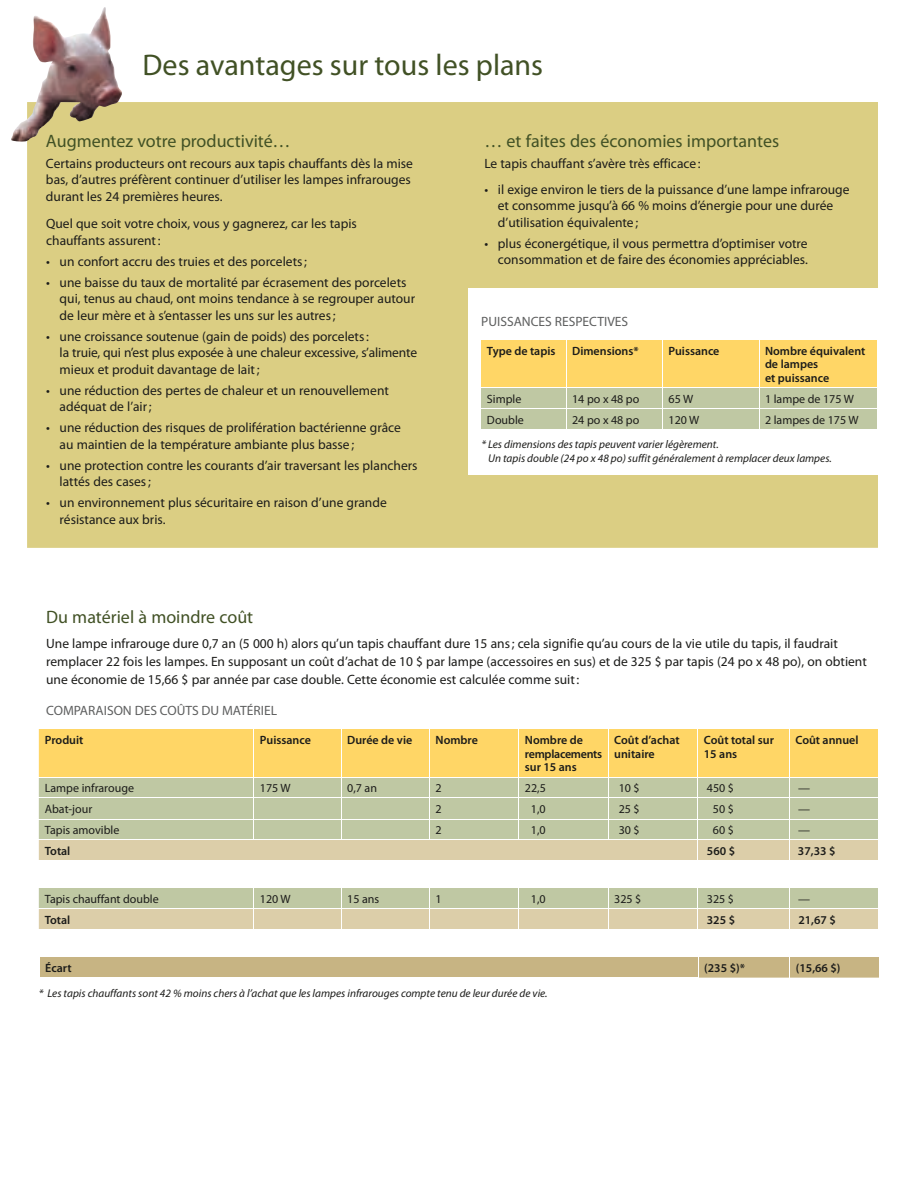
<style>
.page{position:relative;width:905px;height:1188px;background:#fff}
.page>*{position:absolute;margin:0;border:0;box-sizing:border-box;transform-origin:0 0}
.t1{font:30px "Myriad Pro";color:#415125}
.t2{font:18px "Myriad Pro";color:#415125}
.t3{font:13.5px/16.5px "Myriad Pro";color:#1c1c1a}
.t4{font:13.5px "Myriad Pro";color:#5e5f5f}
.t5{font:600 12px/13.5px "Myriad Pro";color:#1c1c1a}
.t6{font:12px "Myriad Pro";color:#1c1c1a}
.t7{font:600 12px/13.5px "Myriad Pro";letter-spacing:-.025em;color:#1c1c1a}
.t8{font:italic 11.25px/13.5px "Myriad Pro";color:#1c1c1a}
</style>
<div class="page">
<div style="left:27px;top:102px;width:850px;height:446px;background:#dbce83"></div>
<svg style="left:39px;top:729px;width:839px;height:131px"></svg>
<div style="left:468px;top:288px;width:428px;height:187px;background:#fff"></div>
<svg style="left:481px;top:340px;width:396px;height:89px"></svg>
<svg style="left:39px;top:888px;width:839px;height:41px"></svg>
<div style="left:40px;top:957px;width:839px;height:21px;background:#c7b483"></div>
<img style="left:11px;top:7px;width:111px;height:135px">
<h1 class="t1" style="left:142px;top:46px;width:402px">Des avantages sur tous les plans</h1>
<h2 class="t2" style="left:46px;top:130px;width:246px">Augmentez votre productivité…</h2>
<p class="t3" style="left:46px;top:155px;width:368px">Certains producteurs ont recours aux tapis chauffants dès la mise bas, d’autres préfèrent continuer d’utiliser les lampes infrarouges durant les 24 premières heures.</p>
<p class="t3" style="left:46px;top:215px;width:312px">Quel que soit votre choix, vous y gagnerez, car les tapis chauffants assurent :</p>
<p class="t3" style="left:46px;top:253px;width:262px">• un confort accru des truies et des porcelets ;</p>
<p class="t3" style="left:60px;top:274px;width:357px;text-indent:-14px">• une baisse du taux de mortalité par écrasement des porcelets qui, tenus au chaud, ont moins tendance à se regrouper autour de leur mère et à s’entasser les uns sur les autres ;</p>
<p class="t3" style="left:60px;top:328px;width:359px;text-indent:-14px">• une croissance soutenue (gain de poids) des porcelets :<br>la truie, qui n’est plus exposée à une chaleur excessive, s’alimente mieux et produit davantage de lait ;</p>
<p class="t3" style="left:60px;top:382px;width:331px;text-indent:-14px">• une réduction des pertes de chaleur et un renouvellement adéquat de l’air ;</p>
<p class="t3" style="left:60px;top:419px;width:343px;text-indent:-14px">• une réduction des risques de prolifération bactérienne grâce au maintien de la température ambiante plus basse ;</p>
<p class="t3" style="left:60px;top:457px;width:359px;text-indent:-14px">• une protection contre les courants d’air traversant les planchers lattés des cases ;</p>
<p class="t3" style="left:60px;top:494px;width:328px;text-indent:-14px">• un environnement plus sécuritaire en raison d’une grande résistance aux bris.</p>
<h2 class="t2" style="left:484px;top:130px;width:296px">… et faites des économies importantes</h2>
<p class="t3" style="left:484px;top:155px;width:218px">Le tapis chauffant s’avère très efficace :</p>
<p class="t3" style="left:498px;top:181px;width:353px;text-indent:-14px">• il exige environ le tiers de la puissance d’une lampe infrarouge et consomme jusqu’à 66 % moins d’énergie pour une durée d’utilisation équivalente ;</p>
<p class="t3" style="left:484px;top:235px;width:325px;text-align:right">• plus éconergétique, il vous permettra d’optimiser votre consommation et de faire des économies appréciables.</p>
<p class="t4" style="left:481px;top:313px;width:148px">PUISSANCES RESPECTIVES</p>
<p class="t5" style="left:487px;top:344px;width:70px">Type de tapis</p>
<p class="t5" style="left:572px;top:344px;width:68px">Dimensions*</p>
<p class="t5" style="left:668px;top:344px;width:52px">Puissance</p>
<p class="t5" style="left:765px;top:344px;width:102px">Nombre équivalent de lampes<br>et puissance</p>
<p class="t6" style="left:487px;top:391px;width:36px">Simple</p>
<p class="t6" style="left:572px;top:391px;width:69px">14 po x 48 po</p>
<p class="t6" style="left:668px;top:391px;width:26px">65 W</p>
<p class="t6" style="left:765px;top:391px;width:90px">1 lampe de 175 W</p>
<p class="t6" style="left:487px;top:412px;width:38px">Double</p>
<p class="t6" style="left:572px;top:412px;width:69px">24 po x 48 po</p>
<p class="t6" style="left:668px;top:412px;width:32px">120 W</p>
<p class="t6" style="left:765px;top:412px;width:95px">2 lampes de 175 W</p>
<p class="t8" style="left:488px;top:437px;width:345px;text-indent:-7px">* Les dimensions des tapis peuvent varier légèrement.<br>Un tapis double (24 po x 48 po) suffit généralement à remplacer deux lampes.</p>
<h2 class="t2" style="left:46px;top:606px;width:209px">Du matériel à moindre coût</h2>
<p class="t3" style="left:46px;top:634px;width:822px;line-height:18px">Une lampe infrarouge dure 0,7 an (5 000 h) alors qu’un tapis chauffant dure 15 ans ; cela signifie qu’au cours de la vie utile du tapis, il faudrait remplacer 22 fois les lampes. En supposant un coût d’achat de 10 $ par lampe (accessoires en sus) et de 325 $ par tapis (24 po x 48 po), on obtient une économie de 15,66 $ par année par case double. Cette économie est calculée comme suit :</p>
<p class="t4" style="left:46px;top:702px;width:232px">COMPARAISON DES COÛTS DU MATÉRIEL</p>
<p class="t5" style="left:45px;top:733px;width:40px">Produit</p>
<p class="t5" style="left:260px;top:733px;width:52px">Puissance</p>
<p class="t5" style="left:347px;top:733px;width:67px">Durée de vie</p>
<p class="t5" style="left:435px;top:733px;width:44px">Nombre</p>
<p class="t7" style="left:525px;top:733px;width:79px">Nombre de remplacements sur 15 ans</p>
<p class="t5" style="left:614px;top:733px;width:67px">Coût d’achat unitaire</p>
<p class="t5" style="left:703px;top:733px;width:72px">Coût total sur<br>15 ans</p>
<p class="t5" style="left:795px;top:733px;width:65px">Coût annuel</p>
<p class="t6" style="left:45px;top:781px;width:91px">Lampe infrarouge</p>
<p class="t6" style="left:260px;top:781px;width:32px">175 W</p>
<p class="t6" style="left:347px;top:781px;width:31px">0,7 an</p>
<p class="t6" style="left:435px;top:781px;width:8px">2</p>
<p class="t6" style="left:525px;top:781px;width:22px">22,5</p>
<p class="t6" style="left:618px;top:781px;width:23px">10 $</p>
<p class="t6" style="left:706px;top:781px;width:29px">450 $</p>
<p class="t6" style="left:798px;top:781px;width:13px">—</p>
<p class="t6" style="left:45px;top:802px;width:49px">Abat-jour</p>
<p class="t6" style="left:435px;top:802px;width:8px">2</p>
<p class="t6" style="left:531px;top:802px;width:16px">1,0</p>
<p class="t6" style="left:618px;top:802px;width:23px">25 $</p>
<p class="t6" style="left:713px;top:802px;width:23px">50 $</p>
<p class="t6" style="left:798px;top:802px;width:13px">—</p>
<p class="t6" style="left:45px;top:823px;width:76px">Tapis amovible</p>
<p class="t6" style="left:435px;top:823px;width:8px">2</p>
<p class="t6" style="left:531px;top:823px;width:16px">1,0</p>
<p class="t6" style="left:618px;top:823px;width:23px">30 $</p>
<p class="t6" style="left:713px;top:823px;width:23px">60 $</p>
<p class="t6" style="left:798px;top:823px;width:13px">—</p>
<p class="t5" style="left:45px;top:844px;width:27px">Total</p>
<p class="t5" style="left:707px;top:844px;width:30px">560 $</p>
<p class="t5" style="left:798px;top:844px;width:39px">37,33 $</p>
<p class="t6" style="left:45px;top:892px;width:115px">Tapis chauffant double</p>
<p class="t6" style="left:260px;top:892px;width:32px">120 W</p>
<p class="t6" style="left:347px;top:892px;width:34px">15 ans</p>
<p class="t6" style="left:435px;top:892px;width:8px">1</p>
<p class="t6" style="left:531px;top:892px;width:16px">1,0</p>
<p class="t6" style="left:614px;top:892px;width:29px">325 $</p>
<p class="t6" style="left:706px;top:892px;width:29px">325 $</p>
<p class="t6" style="left:798px;top:892px;width:13px">—</p>
<p class="t5" style="left:45px;top:913px;width:27px">Total</p>
<p class="t5" style="left:706px;top:913px;width:30px">325 $</p>
<p class="t5" style="left:798px;top:913px;width:39px">21,67 $</p>
<p class="t5" style="left:45px;top:961px;width:28px">Écart</p>
<p class="t5" style="left:704px;top:961px;width:42px">(235 $)*</p>
<p class="t5" style="left:795px;top:961px;width:46px">(15,66 $)</p>
<p class="t8" style="left:39px;top:986px;width:510px">* Les tapis chauffants sont 42 % moins chers à l’achat que les lampes infrarouges compte tenu de leur durée de vie.</p>
</div>
